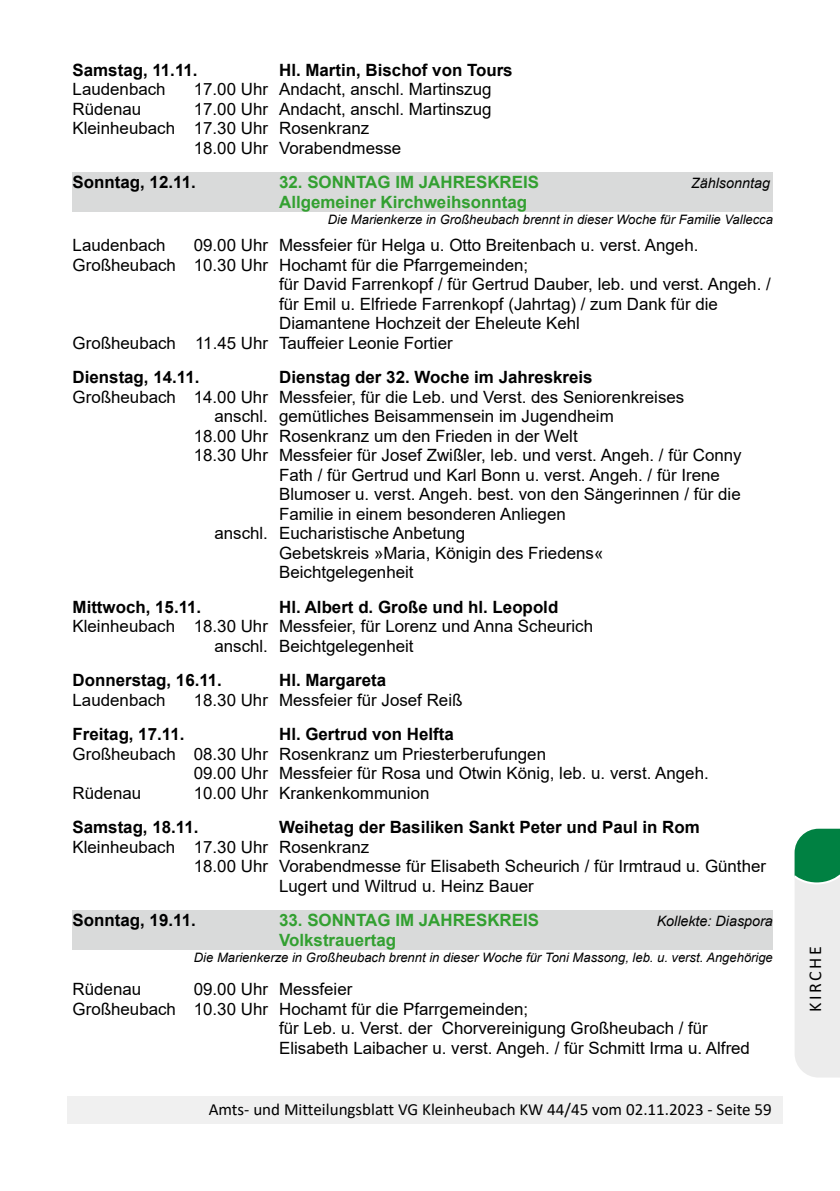
<style>
.page{position:relative;width:840px;height:1191px;background:#fff}
.page>*{position:absolute;margin:0;border:0;box-sizing:border-box;transform-origin:0 0}
.t1{font:18px "Calibri";letter-spacing:.15em;color:#000}
.t2{font:17px "Calibri";color:#000}
.t3{font:16.8px/19.6px "Arial";color:#000}
.t4{font:700 16.8px "Arial";color:#000}
.t5{font:700 16.8px "Arial";color:#33a031}
.t6{font:italic 14.4px "Arial";color:#000}
.t7{font:italic 13px "Arial";color:#000}
</style>
<div class="page">
<svg style="left:794px;top:828px;width:45px;height:249px;background:#bfd8cc"></svg>
<div style="left:68px;top:1097px;width:714px;height:27px;background:#f0f0f0"></div>
<div style="left:72px;top:172px;width:701px;height:20px;background:#d9dada"></div>
<div style="left:72px;top:192px;width:701px;height:19px;background:#d9dada"></div>
<div style="left:72px;top:910px;width:701px;height:19px;background:#d9dada"></div>
<div style="left:72px;top:929px;width:701px;height:20px;background:#d9dada"></div>
<p class="t4" style="left:73px;top:61px;width:126px">Samstag, 11.11.</p>
<p class="t4" style="left:279px;top:61px;width:235px">Hl. Martin, Bischof von Tours</p>
<p class="t3" style="left:73px;top:81px;width:94px">Laudenbach</p>
<p class="t3" style="left:194px;top:81px;width:299px">17.00 Uhr Andacht, anschl. Martinszug</p>
<p class="t3" style="left:73px;top:101px;width:70px">Rüdenau</p>
<p class="t3" style="left:194px;top:101px;width:299px">17.00 Uhr Andacht, anschl. Martinszug</p>
<p class="t3" style="left:73px;top:120px;width:298px">Kleinheubach 17.30 Uhr Rosenkranz</p>
<p class="t3" style="left:194px;top:140px;width:209px">18.00 Uhr Vorabendmesse</p>
<p class="t4" style="left:73px;top:173px;width:124px">Sonntag, 12.11.</p>
<p class="t5" style="left:279px;top:173px;width:261px">32. SONNTAG IM JAHRESKREIS</p>
<p class="t6" style="left:690px;top:178px;width:80px">Zählsonntag</p>
<p class="t5" style="left:279px;top:193px;width:249px">Allgemeiner Kirchweihsonntag</p>
<p class="t7" style="left:327px;top:214px;width:446px">Die Marienkerze in Großheubach brennt in dieser Woche für Familie Vallecca</p>
<p class="t3" style="left:73px;top:237px;width:94px">Laudenbach</p>
<p class="t3" style="left:194px;top:237px;width:506px">09.00 Uhr Messfeier für Helga u. Otto Breitenbach u. verst. Angeh.</p>
<p class="t3" style="left:73px;top:256px;width:457px">Großheubach 10.30 Uhr Hochamt für die Pfarrgemeinden;</p>
<p class="t3" style="left:279px;top:276px;width:493px">für David Farrenkopf / für Gertrud Dauber, leb. und verst. Angeh. /</p>
<p class="t3" style="left:279px;top:295px;width:440px">für Emil u. Elfriede Farrenkopf (Jahrtag) / zum Dank für die</p>
<p class="t3" style="left:279px;top:315px;width:302px">Diamantene Hochzeit der Eheleute Kehl</p>
<p class="t3" style="left:73px;top:334px;width:381px">Großheubach 11.45 Uhr Tauffeier Leonie Fortier</p>
<p class="t4" style="left:73px;top:368px;width:128px">Dienstag, 14.11.</p>
<p class="t4" style="left:279px;top:368px;width:315px">Dienstag der 32. Woche im Jahreskreis</p>
<p class="t3" style="left:73px;top:388px;width:613px">Großheubach 14.00 Uhr Messfeier, für die Leb. und Verst. des Seniorenkreises</p>
<p class="t3" style="left:214px;top:408px;width:400px">anschl. gemütliches Beisammensein im Jugendheim</p>
<p class="t3" style="left:194px;top:427px;width:385px">18.00 Uhr Rosenkranz um den Frieden in der Welt</p>
<p class="t3" style="left:194px;top:447px;width:549px">18.30 Uhr Messfeier für Josef Zwißler, leb. und verst. Angeh. / für Conny</p>
<p class="t3" style="left:279px;top:466px;width:442px">Fath / für Gertrud und Karl Bonn u. verst. Angeh. / für Irene</p>
<p class="t3" style="left:279px;top:486px;width:463px">Blumoser u. verst. Angeh. best. von den Sängerinnen / für die</p>
<p class="t3" style="left:279px;top:505px;width:288px">Familie in einem besonderen Anliegen</p>
<p class="t3" style="left:214px;top:525px;width:252px">anschl. Eucharistische Anbetung</p>
<p class="t3" style="left:279px;top:544px;width:326px">Gebetskreis »Maria, Königin des Friedens«</p>
<p class="t3" style="left:279px;top:564px;width:136px">Beichtgelegenheit</p>
<p class="t4" style="left:73px;top:598px;width:130px">Mittwoch, 15.11.</p>
<p class="t4" style="left:279px;top:598px;width:280px">Hl. Albert d. Große und hl. Leopold</p>
<p class="t3" style="left:214px;top:618px;width:380px;text-indent:-142px">Kleinheubach 18.30 Uhr Messfeier, für Lorenz und Anna Scheurich anschl. Beichtgelegenheit</p>
<p class="t4" style="left:73px;top:671px;width:151px">Donnerstag, 16.11.</p>
<p class="t4" style="left:279px;top:671px;width:108px">Hl. Margareta</p>
<p class="t3" style="left:73px;top:691px;width:94px">Laudenbach</p>
<p class="t3" style="left:194px;top:691px;width:270px">18.30 Uhr Messfeier für Josef Reiß</p>
<p class="t4" style="left:73px;top:725px;width:113px">Freitag, 17.11.</p>
<p class="t4" style="left:279px;top:725px;width:176px">Hl. Gertrud von Helfta</p>
<p class="t3" style="left:73px;top:745px;width:475px">Großheubach 08.30 Uhr Rosenkranz um Priesterberufungen</p>
<p class="t3" style="left:194px;top:765px;width:516px">09.00 Uhr Messfeier für Rosa und Otwin König, leb. u. verst. Angeh.</p>
<p class="t3" style="left:73px;top:784px;width:70px">Rüdenau</p>
<p class="t3" style="left:194px;top:784px;width:237px">10.00 Uhr Krankenkommunion</p>
<p class="t4" style="left:73px;top:818px;width:127px">Samstag, 18.11.</p>
<p class="t4" style="left:279px;top:818px;width:422px">Weihetag der Basiliken Sankt Peter und Paul in Rom</p>
<p class="t3" style="left:73px;top:838px;width:298px">Kleinheubach 17.30 Uhr Rosenkranz</p>
<p class="t3" style="left:194px;top:858px;width:573px">18.00 Uhr Vorabendmesse für Elisabeth Scheurich / für Irmtraud u. Günther</p>
<p class="t3" style="left:279px;top:877px;width:256px">Lugert und Wiltrud u. Heinz Bauer</p>
<p class="t4" style="left:73px;top:911px;width:124px">Sonntag, 19.11.</p>
<p class="t5" style="left:279px;top:911px;width:261px">33. SONNTAG IM JAHRESKREIS</p>
<p class="t6" style="left:656px;top:915px;width:117px">Kollekte: Diaspora</p>
<p class="t5" style="left:279px;top:931px;width:118px">Volkstrauertag</p>
<p class="t7" style="left:194px;top:952px;width:580px">Die Marienkerze in Großheubach brennt in dieser Woche für Toni Massong, leb. u. verst. Angehörige</p>
<p class="t3" style="left:73px;top:981px;width:70px">Rüdenau</p>
<p class="t3" style="left:194px;top:981px;width:160px">09.00 Uhr Messfeier</p>
<p class="t3" style="left:73px;top:1000px;width:457px">Großheubach 10.30 Uhr Hochamt für die Pfarrgemeinden;</p>
<p class="t3" style="left:279px;top:1020px;width:430px">für Leb. u. Verst. der Chorvereinigung Großheubach / für</p>
<p class="t3" style="left:279px;top:1039px;width:472px">Elisabeth Laibacher u. verst. Angeh. / für Schmitt Irma u. Alfred</p>
<p class="t2" style="left:208px;top:1097px;width:564px">Amts- und Mitteilungsblatt VG Kleinheubach KW 44/45 vom 02.11.2023 - Seite 59</p>
<p class="t1" style="left:802px;top:1012px;width:68px;rotate:-90deg">KIRCHE</p>
</div>
